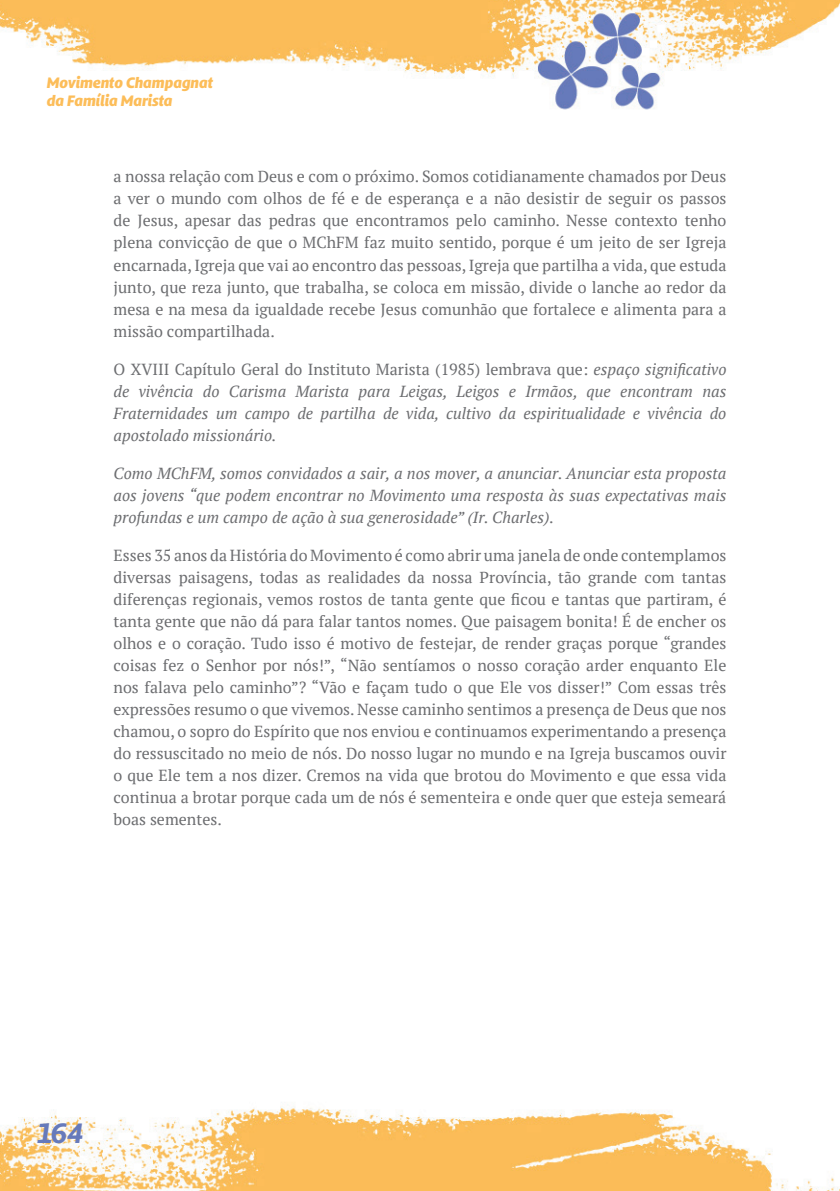
<style>
.page{position:relative;width:840px;height:1191px;background:#fff}
.page>*{position:absolute;margin:0;border:0;box-sizing:border-box;transform-origin:0 0}
.t1{font:italic 700 26px "d T Bommer Sans";color:#667abb}
.recuo1{font:16px/22px "PT Serif";color:#6c6d70;text-align:justify}
.recuo1-2{font:italic 16px/22px "PT Serif";color:#6c6d70;text-align:justify}
.t2{font:italic 800 14px/18px "d T Bommer Sans";color:#fcbd59}
.s1{font-style:normal}
</style>
<div class="page">
<img style="left:0;top:0;width:839px;height:1191px">
<p class="t2" style="left:47px;top:73px;width:167px">Movimento Champagnat da Família Marista</p>
<p class="recuo1" style="left:113px;top:166px;width:614px">a nossa relação com Deus e com o próximo. Somos cotidianamente chamados por Deus a ver o mundo com olhos de fé e de esperança e a não desistir de seguir os passos de Jesus, apesar das pedras que encontramos pelo caminho. Nesse contexto tenho plena convicção de que o MChFM faz muito sentido, porque é um jeito de ser Igreja encarnada, Igreja que vai ao encontro das pessoas, Igreja que partilha a vida, que estuda junto, que reza junto, que trabalha, se coloca em missão, divide o lanche ao redor da mesa e na mesa da igualdade recebe Jesus comunhão que fortalece e alimenta para a missão compartilhada.</p>
<p class="recuo1-2" style="left:113px;top:358px;width:614px"><span class="s1">O XVIII Capítulo Geral do Instituto Marista (1985) lembrava que:</span> espaço significativo de vivência do Carisma Marista para Leigas, Leigos e Irmãos, que encontram nas Fraternidades um campo de partilha de vida, cultivo da espiritualidade e vivência do apostolado missionário.</p>
<p class="recuo1-2" style="left:113px;top:462px;width:614px">Como MChFM, somos convidados a sair, a nos mover, a anunciar. Anunciar esta proposta aos jovens “que podem encontrar no Movimento uma resposta às suas expectativas mais profundas e um campo de ação à sua generosidade” (Ir. Charles).</p>
<p class="recuo1" style="left:113px;top:544px;width:614px">Esses 35 anos da História do Movimento é como abrir uma janela de onde contemplamos diversas paisagens, todas as realidades da nossa Província, tão grande com tantas diferenças regionais, vemos rostos de tanta gente que ficou e tantas que partiram, é tanta gente que não dá para falar tantos nomes. Que paisagem bonita! É de encher os olhos e o coração. Tudo isso é motivo de festejar, de render graças porque “grandes coisas fez o Senhor por nós!”, “Não sentíamos o nosso coração arder enquanto Ele nos falava pelo caminho”? “Vão e façam tudo o que Ele vos disser!” Com essas três expressões resumo o que vivemos. Nesse caminho sentimos a presença de Deus que nos chamou, o sopro do Espírito que nos enviou e continuamos experimentando a presença do ressuscitado no meio de nós. Do nosso lugar no mundo e na Igreja buscamos ouvir o que Ele tem a nos dizer. Cremos na vida que brotou do Movimento e que essa vida continua a brotar porque cada um de nós é sementeira e onde quer que esteja semeará boas sementes.</p>
<h1 class="t1" style="left:38px;top:1113px;width:47px">164</h1>
</div>
